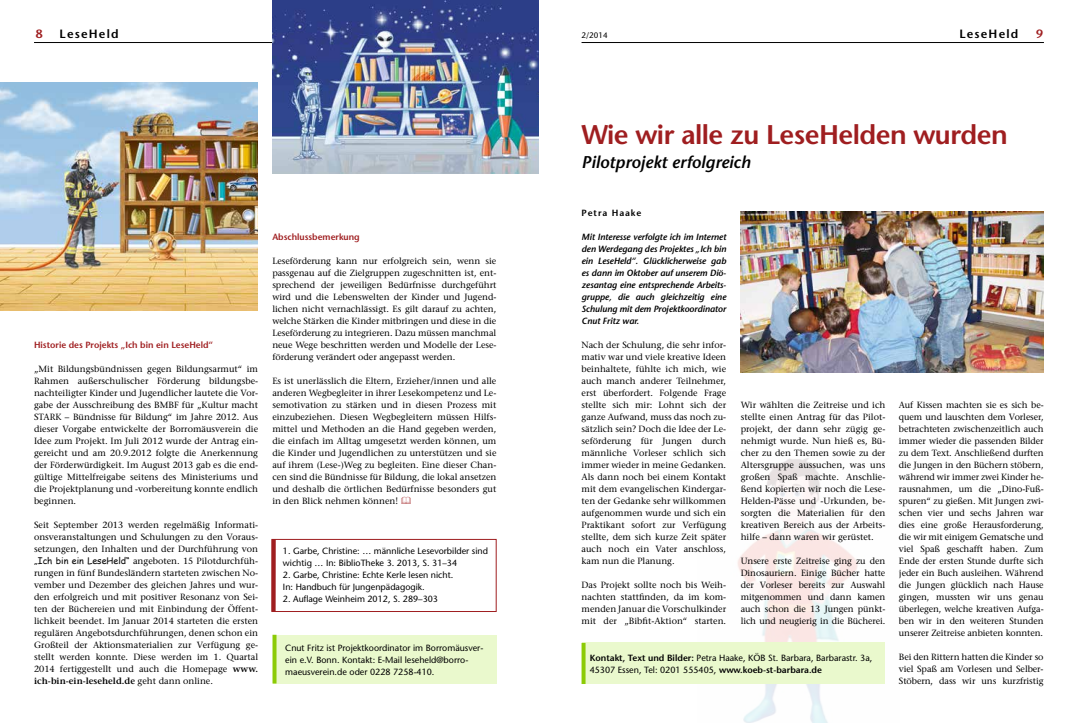
<style>
.page{position:relative;width:1078px;height:723px;background:#fff}
.page>*{position:absolute;margin:0;border:0;box-sizing:border-box;transform-origin:0 0}
.t1{font:600 27px "Stone Sans";letter-spacing:-.02em;color:#9f1e20}
.t2{font:italic 600 17px "Stone Sans";color:#000}
.t3{font:600 12px "Stone Sans";letter-spacing:.1em;color:#000}
.t4{font:600 12px "Stone Sans";color:#9f1e20}
.t5{font:9px/12px "Stone Serif";color:#000;text-align:justify}
.t6{font:9px/12px "Stone Sans";color:#000}
.t7{font:italic 600 9px/12px "Stone Sans";letter-spacing:-.01em;color:#000;text-align:justify}
.t8{font:600 9px "Stone Sans";color:#9f1e20}
.t9{font:600 9px "Stone Sans";letter-spacing:.1em;color:#000}
.t10{font:8px "Stone Sans";color:#000}
.s1{font-family:"Comic Sans MS"}
.s2{font-weight:600}
</style>
<div class="page">
<hr style="left:34px;top:42px;width:462px;height:1px;background:#000">
<hr style="left:581px;top:42px;width:462px;height:1px;background:#000">
<img style="left:740px;top:211px;width:303px;height:162px">
<div style="left:271px;top:539px;width:225px;height:73px;border:1px solid #9f1e20"></div>
<div style="left:271px;top:539px;width:5px;height:72px;background:#9f1e20"></div>
<img style="left:697px;top:458px;width:188px;height:265px">
<div style="left:582px;top:643px;width:302px;height:41px;background:#eaf9cd"></div>
<svg style="left:581px;top:643px;width:4px;height:41px"></svg>
<div style="left:273px;top:635px;width:223px;height:48px;background:#eaf9cd"></div>
<svg style="left:272px;top:635px;width:4px;height:48px"></svg>
<img style="left:0;top:83px;width:258px;height:228px">
<img style="left:272px;top:0;width:267px;height:173px">
<h3 class="t4" style="left:36px;top:26px;width:8px">8</h3>
<p class="t10" style="left:581px;top:30px;width:28px">2/2014</p>
<h3 class="t4" style="left:1035px;top:26px;width:8px">9</h3>
<h3 class="t3" style="left:60px;top:26px;width:61px">LeseHeld</h3>
<h3 class="t3" style="left:959px;top:26px;width:61px">LeseHeld</h3>
<p class="t8" style="left:34px;top:339px;width:180px">Historie des Projekts „Ich bin ein LeseHeld“</p>
<p class="t5" style="left:34px;top:363px;width:225px">„Mit Bildungsbündnissen gegen Bildungsarmut“ im Rahmen außerschulischer Förderung bildungsbe&shy;nachteiligter Kinder und Jugendlicher lautete die Vor&shy;gabe der Ausschreibung des BMBF für „Kultur macht STARK – Bündnisse für Bildung“ im Jahre 2012. Aus dieser Vorgabe entwickelte der Borromäusverein die Idee zum Projekt. Im Juli 2012 wurde der Antrag ein&shy;gereicht und am 20.9.2012 folgte die Anerkennung der Förderwürdigkeit. Im August 2013 gab es die end&shy;gültige Mittelfreigabe seitens des Ministeriums und die Projektplanung und -vorbereitung konnte endlich beginnen.</p>
<p class="t5" style="left:34px;top:519px;width:225px">Seit September 2013 werden regelmäßig Informati&shy;onsveranstaltungen und Schulungen zu den Voraus&shy;setzungen, den Inhalten und der Durchführung von <span class="s1">„Ich bin ein LeseHeld“</span> angeboten. 15 Pilotdurchfüh&shy;rungen in fünf Bundesländern starteten zwischen No&shy;vember und Dezember des gleichen Jahres und wur&shy;den erfolgreich und mit positiver Resonanz von Sei&shy;ten der Büchereien und mit Einbindung der Öffent&shy;lichkeit beendet. Im Januar 2014 starteten die ersten regulären Angebotsdurchführungen, denen schon ein Großteil der Aktionsmaterialien zur Verfügung ge&shy;stellt werden konnte. Diese werden im 1. Quartal 2014 fertiggestellt und auch die Homepage <span class="s2">www. ich-bin-ein-leseheld.de</span> geht dann online.</p>
<p class="t8" style="left:272px;top:231px;width:89px">Abschlussbemerkung</p>
<p class="t5" style="left:272px;top:255px;width:225px">Leseförderung kann nur erfolgreich sein, wenn sie passgenau auf die Zielgruppen zugeschnitten ist, ent&shy;sprechend der jeweiligen Bedürfnisse durchgeführt wird und die Lebenswelten der Kinder und Jugend&shy;lichen nicht vernachlässigt. Es gilt darauf zu achten, welche Stärken die Kinder mitbringen und diese in die Leseförderung zu integrieren. Dazu müssen manchmal neue Wege beschritten werden und Modelle der Lese&shy;förderung verändert oder angepasst werden.</p>
<p class="t5" style="left:272px;top:375px;width:225px">Es ist unerlässlich die Eltern, Erzieher/innen und alle anderen Wegbegleiter in ihrer Lesekompetenz und Le&shy;semotivation zu stärken und in diesen Prozess mit einzubeziehen. Diesen Wegbegleitern müssen Hilfs&shy;mittel und Methoden an die Hand gegeben werden, die einfach im Alltag umgesetzt werden können, um die Kinder und Jugendlichen zu unterstützen und sie auf ihrem (Lese-)Weg zu begleiten. Eine dieser Chan&shy;cen sind die Bündnisse für Bildung, die lokal ansetzen und deshalb die örtlichen Bedürfnisse besonders gut in den Blick nehmen können!</p>
<p class="t6" style="left:283px;top:545px;width:206px">1. Garbe, Christine: … männliche Lesevorbilder sind wichtig … In: BiblioTheke 3. 2013, S. 31–34</p>
<p class="t6" style="left:283px;top:569px;width:172px">2. Garbe, Christine: Echte Kerle lesen nicht.<br>In: Handbuch für Jungenpädagogik.</p>
<p class="t6" style="left:283px;top:593px;width:156px">2. Auflage Weinheim 2012, S. 289–303</p>
<p class="t6" style="left:285px;top:642px;width:199px">Cnut Fritz ist Projektkoordinator im Borromäusver&shy;ein e.V. Bonn. Kontakt: E-Mail leseheld@borro&shy;maeusverein.de oder 0228 7258-410.</p>
<h1 class="t1" style="left:581px;top:118px;width:428px">Wie wir alle zu LeseHelden wurden</h1>
<h2 class="t2" style="left:581px;top:152px;width:170px">Pilotprojekt erfolgreich</h2>
<p class="t9" style="left:581px;top:207px;width:61px">Petra Haake</p>
<p class="t7" style="left:581px;top:231px;width:146px">Mit Interesse verfolgte ich im Internet den Werdegang des Projektes „Ich bin ein LeseHeld“. Glücklicherweise gab es dann im Oktober auf unserem Diö&shy;zesantag eine entsprechende Arbeits&shy;gruppe, die auch gleichzeitig eine Schulung mit dem Projektkoordinator Cnut Fritz war.</p>
<p class="t5" style="left:581px;top:339px;width:146px">Nach der Schulung, die sehr infor&shy;mativ war und viele kreative Ideen beinhaltete, fühlte ich mich, wie auch manch anderer Teilnehmer, erst überfordert. Folgende Frage stellte sich mir: Lohnt sich der ganze Aufwand, muss das noch zu&shy;sätzlich sein? Doch die Idee der Le&shy;seförderung für Jungen durch männliche Vorleser schlich sich immer wieder in meine Gedanken.<br>Als dann noch bei einem Kontakt mit dem evangelischen Kindergar&shy;ten der Gedanke sehr willkommen aufgenommen wurde und sich ein Praktikant sofort zur Verfügung stellte, dem sich kurze Zeit später auch noch ein Vater anschloss, kam nun die Planung.</p>
<p class="t5" style="left:581px;top:579px;width:146px">Das Projekt sollte noch bis Weih&shy;nachten stattfinden, da im kom&shy;menden Januar die Vorschulkinder mit der „Bibfit-Aktion“ starten.</p>
<p class="t5" style="left:740px;top:399px;width:146px">Wir wählten die Zeitreise und ich stellte einen Antrag für das Pilot&shy;projekt, der dann sehr zügig ge&shy;nehmigt wurde. Nun hieß es, Bü&shy;cher zu den Themen sowie zu der Altersgruppe aussuchen, was uns großen Spaß machte. Anschlie&shy;ßend kopierten wir noch die Lese-Helden-Pässe und -Urkunden, be&shy;sorgten die Materialien für den kreativen Bereich aus der Arbeits&shy;hilfe – dann waren wir gerüstet.</p>
<p class="t5" style="left:740px;top:555px;width:146px">Unsere erste Zeitreise ging zu den Dinosauriern. Einige Bücher hatte der Vorleser bereits zur Auswahl mitgenommen und dann kamen auch schon die 13 Jungen pünkt&shy;lich und neugierig in die Bücherei.</p>
<p class="t5" style="left:898px;top:399px;width:146px">Auf Kissen machten sie es sich be&shy;quem und lauschten dem Vorleser, betrachteten zwischenzeitlich auch immer wieder die passenden Bilder zu dem Text. Anschließend durften die Jungen in den Büchern stöbern, während wir immer zwei Kinder he&shy;rausnahmen, um die „Dino-Fuß&shy;spuren“ zu gießen. Mit Jungen zwi&shy;schen vier und sechs Jahren war dies eine große Herausforderung, die wir mit einigem Gematsche und viel Spaß geschafft haben. Zum Ende der ersten Stunde durfte sich jeder ein Buch ausleihen. Während die Jungen glücklich nach Hause gingen, mussten wir uns genau überlegen, welche kreativen Aufga&shy;ben wir in den weiteren Stunden unserer Zeitreise anbieten konnten.</p>
<p class="t5" style="left:898px;top:651px;width:146px">Bei den Rittern hatten die Kinder so viel Spaß am Vorlesen und Selber-Stöbern, dass wir uns kurzfristig</p>
<p class="t6" style="left:589px;top:651px;width:284px"><span class="s2">Kontakt, Text und Bilder:</span> Petra Haake, KÖB St. Barbara, Barbarastr. 3a,<br>45307 Essen, Tel: 0201 555405, <span class="s2">www.koeb-st-barbara.de</span></p>
</div>
